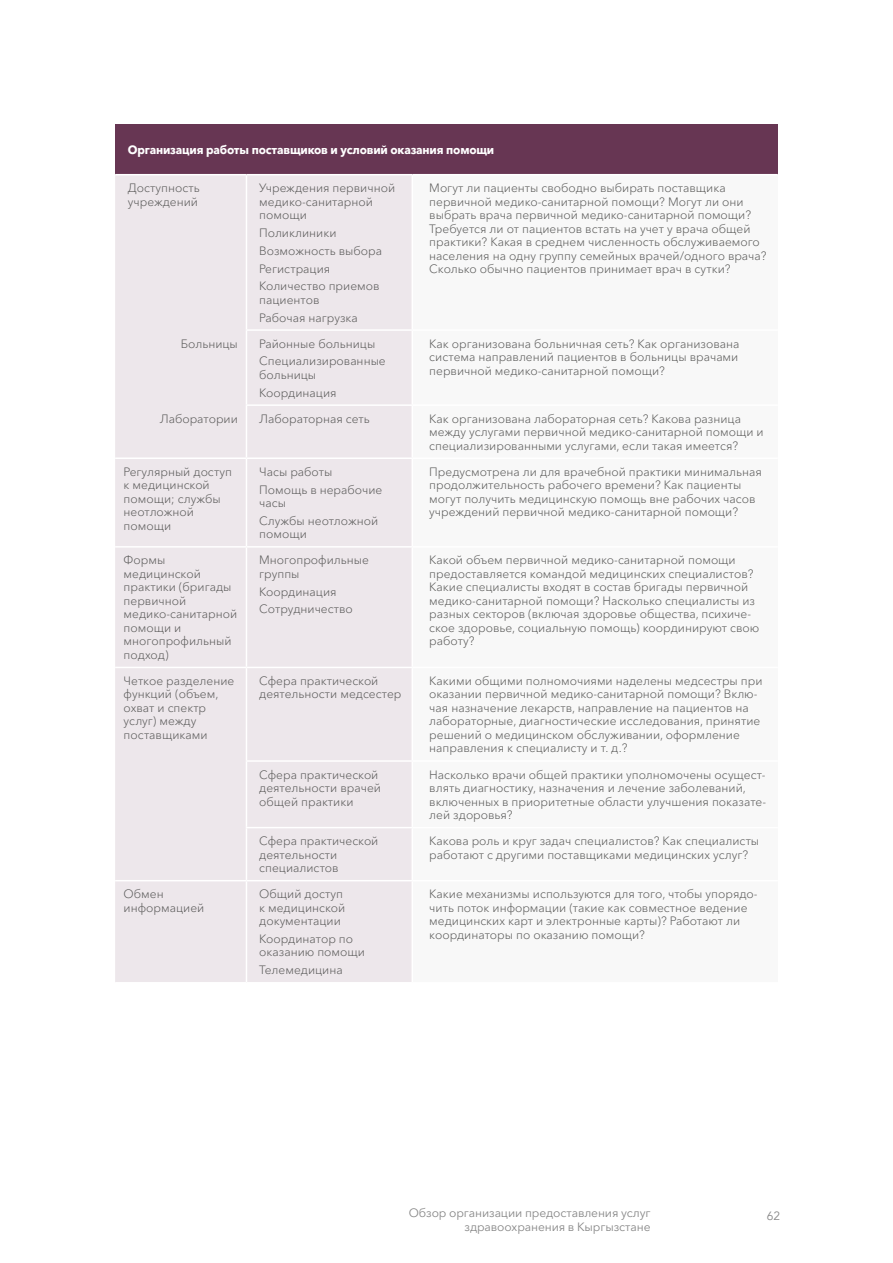
<style>
.page{position:relative;width:893px;height:1263px;background:#fff}
.page>*{position:absolute;margin:0;border:0;box-sizing:border-box;transform-origin:0 0}
.t1{font:300 12px/13.5px "Avenir Next Cyr";color:#575756}
.t2{font:12px "Avenir Next Cyr";letter-spacing:-.01em;color:#878787}
.t3{font:700 12px "Avenir Next Cyr";letter-spacing:-.015em;color:#fff;scale:.96 1}
.t4{font:12px "Avenir";color:#878787}
</style>
<div class="page">
<div style="left:115px;top:125px;width:663px;height:50px;background:#673653"></div>
<div style="left:115px;top:175px;width:297px;height:807px;background:#ede7eb"></div>
<hr style="left:115px;top:546px;width:131px;height:2px;background:#fff">
<hr style="left:115px;top:667px;width:131px;height:1px;background:#fff">
<hr style="left:115px;top:174px;width:131px;height:1px;background:#fff">
<hr style="left:246px;top:174px;width:166px;height:1px;background:#fff">
<hr style="left:246px;top:175px;width:1px;height:154px;background:#fff">
<hr style="left:412px;top:174px;width:366px;height:1px;background:#fff">
<hr style="left:246px;top:329px;width:166px;height:2px;background:#fff">
<hr style="left:246px;top:331px;width:1px;height:73px;background:#fff">
<hr style="left:246px;top:404px;width:166px;height:2px;background:#fff">
<hr style="left:246px;top:406px;width:1px;height:51px;background:#fff">
<hr style="left:246px;top:457px;width:166px;height:2px;background:#fff">
<hr style="left:246px;top:459px;width:1px;height:87px;background:#fff">
<hr style="left:246px;top:546px;width:166px;height:2px;background:#fff">
<hr style="left:246px;top:548px;width:1px;height:119px;background:#fff">
<hr style="left:246px;top:667px;width:166px;height:1px;background:#fff">
<hr style="left:246px;top:668px;width:1px;height:92px;background:#fff">
<hr style="left:246px;top:760px;width:166px;height:2px;background:#fff">
<hr style="left:246px;top:762px;width:1px;height:65px;background:#fff">
<hr style="left:246px;top:827px;width:166px;height:1px;background:#fff">
<hr style="left:246px;top:828px;width:1px;height:52px;background:#fff">
<hr style="left:115px;top:880px;width:131px;height:1px;background:#fff">
<hr style="left:246px;top:880px;width:166px;height:1px;background:#fff">
<hr style="left:246px;top:881px;width:1px;height:101px;background:#fff">
<hr style="left:115px;top:457px;width:131px;height:2px;background:#fff">
<p class="t3" style="left:128px;top:143px;width:383px">Организация работы поставщиков и условий оказания помощи</p>
<p class="t1" style="left:128px;top:181px;width:73px">Доступность учреждений</p>
<p class="t1" style="left:259px;top:181px;width:137px">Учреждения первичной медико-санитарной помощи</p>
<p class="t1" style="left:259px;top:224px;width:124px;line-height:17.7px">Поликлиники<br>Возможность выбора<br>Регистрация<br>Количество приемов</p>
<p class="t1" style="left:259px;top:291px;width:100px;line-height:17.7px">пациентов<br>Рабочая нагрузка</p>
<p class="t1" style="left:429px;top:181px;width:339px">Могут ли пациенты свободно выбирать поставщика первичной медико-санитарной помощи? Могут ли они выбрать врача первичной медико-санитарной помощи?<br>Требуется ли от пациентов встать на учет у врача общей практики? Какая в среднем численность обслуживаемого населения на одну группу семейных врачей/одного врача?<br>Сколько обычно пациентов принимает врач в сутки?</p>
<p class="t1" style="left:181px;top:337px;width:59px">Больницы</p>
<p class="t1" style="left:259px;top:335px;width:128px;line-height:17.7px">Районные больницы<br>Специализированные</p>
<p class="t1" style="left:259px;top:366px;width:79px;line-height:17.7px">больницы<br>Координация</p>
<p class="t1" style="left:429px;top:337px;width:312px;text-align:justify">Как организована больничная сеть? Как организована система направлений пациентов в больницы врачами первичной медико-санитарной помощи?</p>
<p class="t1" style="left:160px;top:412px;width:80px">Лаборатории</p>
<p class="t1" style="left:259px;top:412px;width:112px">Лабораторная сеть</p>
<p class="t1" style="left:429px;top:412px;width:336px">Как организована лабораторная сеть? Какова разница между услугами первичной медико-санитарной помощи и специализированными услугами, если такая имеется?</p>
<p class="t1" style="left:124px;top:465px;width:110px">Регулярный доступ к медицинской помощи; службы неотложной помощи</p>
<p class="t1" style="left:259px;top:463px;width:125px;line-height:17.7px">Часы работы<br>Помощь в нерабочие</p>
<p class="t1" style="left:429px;top:465px;width:334px">Предусмотрена ли для врачебной практики минимальная продолжительность рабочего времени? Как пациенты могут получить медицинскую помощь вне рабочих часов учреждений первичной медико-санитарной помощи?</p>
<p class="t1" style="left:259px;top:494px;width:121px;line-height:17.7px">часы<br>Службы неотложной</p>
<p class="t1" style="left:259px;top:527px;width:49px">помощи</p>
<p class="t1" style="left:124px;top:553px;width:115px">Формы медицинской практики (бригады первичной медико-санитарной помощи и многопрофильный подход)</p>
<p class="t1" style="left:259px;top:553px;width:111px">Многопрофильные группы</p>
<p class="t1" style="left:259px;top:583px;width:95px;line-height:17.7px">Координация<br>Сотрудничество</p>
<p class="t1" style="left:429px;top:553px;width:331px">Какой объем первичной медико-санитарной помощи предоставляется командой медицинских специалистов?<br>Какие специалисты входят в состав бригады первичной медико-санитарной помощи? Насколько специалисты из разных секторов (включая здоровье общества, психиче&shy;ское здоровье, социальную помощь) координируют свою работу?</p>
<p class="t1" style="left:124px;top:674px;width:112px">Четкое разделение функций (объем, охват и спектр услуг) между поставщиками</p>
<p class="t1" style="left:259px;top:674px;width:144px">Сфера практической деятельности медсестер</p>
<p class="t1" style="left:429px;top:674px;width:335px">Какими общими полномочиями наделены медсестры при оказании первичной медико-санитарной помощи? Вклю&shy;чая назначение лекарств, направление на пациентов на лабораторные, диагностические исследования, принятие решений о медицинском обслуживании, оформление направления к специалисту и т. д.?</p>
<p class="t1" style="left:259px;top:768px;width:123px">Сфера практической деятельности врачей общей практики</p>
<p class="t1" style="left:429px;top:768px;width:338px">Насколько врачи общей практики уполномочены осущест&shy;влять диагностику, назначения и лечение заболеваний, включенных в приоритетные области улучшения показате&shy;лей здоровья?</p>
<p class="t1" style="left:259px;top:834px;width:121px">Сфера практической деятельности специалистов</p>
<p class="t1" style="left:429px;top:834px;width:331px">Какова роль и круг задач специалистов? Как специалисты работают с другими поставщиками медицинских услуг?</p>
<p class="t1" style="left:124px;top:887px;width:82px">Обмен информацией</p>
<p class="t1" style="left:259px;top:887px;width:88px">Общий доступ к медицинской документации</p>
<p class="t1" style="left:259px;top:932px;width:107px">Координатор по оказанию помощи</p>
<p class="t1" style="left:259px;top:963px;width:85px">Телемедицина</p>
<p class="t1" style="left:429px;top:887px;width:330px">Какие механизмы используются для того, чтобы упорядо&shy;чить поток информации (такие как совместное ведение медицинских карт и электронные карты)? Работают ли координаторы по оказанию помощи?</p>
<p class="t2" style="left:409px;top:1205px;width:243px">Обзор организации предоставления услуг</p>
<p class="t4" style="left:767px;top:1208px;width:15px">62</p>
<p class="t2" style="left:465px;top:1220px;width:188px">здравоохранения в Кыргызстане</p>
</div>
